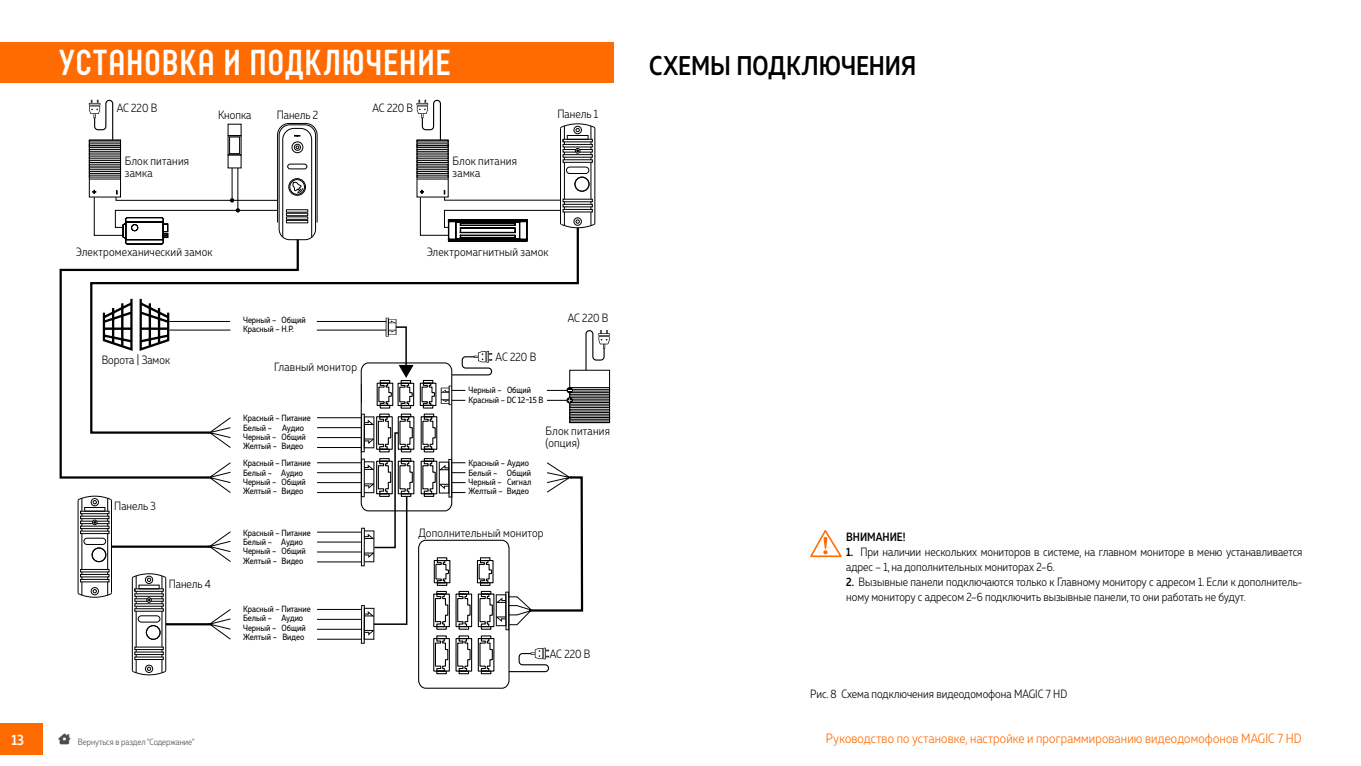
<style>
.page{position:relative;width:1361px;height:766px;background:#fff}
.page>*{position:absolute;margin:0;border:0;box-sizing:border-box;transform-origin:0 0}
.t1{font:700 36px "Neubau Pro";letter-spacing:-.005em;color:#fff}
.t2{font:500 27px "Muller Narrow";color:#000}
.t3{font:500 15px "Muller Narrow";color:#fff}
.t4{font:300 13.5px "Muller Narrow";letter-spacing:.01em;color:#ff6b00}
.t5{font:300 12px/12px "Muller Narrow";color:#000}
.t6{font:500 12px "Muller Narrow";color:#000}
.t7{font:9px/9.3px "Muller Narrow";color:#000}
.t8{font:300 9px "Muller Narrow";color:#4d4d4f}
.s1{font-weight:500}
</style>
<div class="page">
<div style="left:0;top:42px;width:613px;height:41px;background:#ff6b00"></div>
<div style="left:0;top:723px;width:43px;height:32px;background:#ff6b00"></div>
<hr style="left:317px;top:492px;width:44px;height:1px;background:#000">
<hr style="left:317px;top:462px;width:44px;height:1px;background:#000">
<hr style="left:317px;top:472px;width:44px;height:1px;background:#000">
<hr style="left:317px;top:482px;width:44px;height:1px;background:#000">
<hr style="left:317px;top:561px;width:44px;height:1px;background:#000">
<hr style="left:317px;top:531px;width:44px;height:1px;background:#000">
<hr style="left:317px;top:541px;width:44px;height:1px;background:#000">
<hr style="left:317px;top:551px;width:44px;height:1px;background:#000">
<hr style="left:317px;top:638px;width:44px;height:1px;background:#000">
<hr style="left:317px;top:609px;width:44px;height:1px;background:#000">
<hr style="left:317px;top:618px;width:44px;height:1px;background:#000">
<hr style="left:317px;top:628px;width:44px;height:1px;background:#000">
<hr style="left:317px;top:447px;width:44px;height:1px;background:#000">
<hr style="left:317px;top:437px;width:44px;height:1px;background:#000">
<div style="left:424px;top:448px;width:10px;height:4px;border:1px solid #000"></div>
<svg style="left:422px;top:434px;width:14px;height:16px"></svg>
<div style="left:418px;top:539px;width:91px;height:149px;border:1px solid #000;border-radius:8px"></div>
<div style="left:433px;top:593px;width:17px;height:34px;border:1px solid #000"></div>
<div style="left:436px;top:590px;width:11px;height:4px;border:1px solid #000"></div>
<svg style="left:434px;top:593px;width:15px;height:36px"></svg>
<div style="left:433px;top:637px;width:17px;height:34px;border:1px solid #000"></div>
<div style="left:436px;top:670px;width:11px;height:4px;border:1px solid #000"></div>
<svg style="left:434px;top:637px;width:15px;height:35px"></svg>
<div style="left:455px;top:593px;width:17px;height:34px;border:1px solid #000"></div>
<div style="left:458px;top:590px;width:11px;height:4px;border:1px solid #000"></div>
<svg style="left:457px;top:593px;width:14px;height:36px"></svg>
<div style="left:455px;top:637px;width:17px;height:34px;border:1px solid #000"></div>
<div style="left:458px;top:670px;width:11px;height:4px;border:1px solid #000"></div>
<svg style="left:457px;top:637px;width:14px;height:35px"></svg>
<div style="left:478px;top:637px;width:16px;height:34px;border:1px solid #000"></div>
<div style="left:481px;top:670px;width:10px;height:4px;border:1px solid #000"></div>
<svg style="left:479px;top:637px;width:14px;height:35px"></svg>
<div style="left:434px;top:560px;width:16px;height:23px;border:1px solid #000"></div>
<svg style="left:435px;top:559px;width:14px;height:26px"></svg>
<div style="left:477px;top:560px;width:16px;height:23px;border:1px solid #000"></div>
<svg style="left:422px;top:458px;width:43px;height:39px"></svg>
<div style="left:569px;top:370px;width:41px;height:53px;border:1px solid #000"></div>
<hr style="left:570px;top:387px;width:39px;height:1px;background:#000">
<div style="left:569px;top:389px;width:41px;height:2px;border:1px solid #000"></div>
<div style="left:569px;top:392px;width:41px;height:2px;border:1px solid #000"></div>
<div style="left:569px;top:395px;width:41px;height:3px;border:1px solid #000"></div>
<div style="left:569px;top:402px;width:41px;height:2px;border:1px solid #000"></div>
<div style="left:569px;top:405px;width:41px;height:3px;border:1px solid #000"></div>
<div style="left:569px;top:409px;width:41px;height:2px;border:1px solid #000"></div>
<div style="left:569px;top:412px;width:41px;height:2px;border:1px solid #000"></div>
<div style="left:569px;top:417px;width:41px;height:2px;border:1px solid #000"></div>
<div style="left:569px;top:420px;width:41px;height:3px;border:1px solid #000"></div>
<hr style="left:417px;top:178px;width:31px;height:1px;background:#000">
<div style="left:416px;top:171px;width:33px;height:3px;border:1px solid #000"></div>
<div style="left:416px;top:167px;width:33px;height:3px;border:1px solid #000"></div>
<div style="left:416px;top:160px;width:33px;height:3px;border:1px solid #000"></div>
<div style="left:416px;top:149px;width:33px;height:3px;border:1px solid #000"></div>
<div style="left:416px;top:145px;width:33px;height:3px;border:1px solid #000"></div>
<div style="left:416px;top:143px;width:33px;height:3px;border:1px solid #000"></div>
<div style="left:416px;top:140px;width:33px;height:2px;border:1px solid #000"></div>
<hr style="left:564px;top:162px;width:1px;height:37px;background:#000">
<div style="left:574px;top:177px;width:15px;height:15px;border:1px solid #000;border-radius:50%"></div>
<div style="left:575px;top:177px;width:14px;height:14px;border:1px solid #000;border-radius:50%"></div>
<hr style="left:560px;top:129px;width:1px;height:94px;background:#000">
<hr style="left:590px;top:162px;width:1px;height:37px;background:#000">
<hr style="left:594px;top:129px;width:1px;height:94px;background:#000">
<svg style="left:560px;top:123px;width:35px;height:51px"></svg>
<svg style="left:211px;top:479px;width:20px;height:14px"></svg>
<svg style="left:205px;top:531px;width:26px;height:31px"></svg>
<svg style="left:205px;top:609px;width:26px;height:31px"></svg>
<svg style="left:478px;top:462px;width:106px;height:168px"></svg>
<svg style="left:419px;top:190px;width:176px;height:39px"></svg>
<svg style="left:59px;top:268px;width:172px;height:211px"></svg>
<svg style="left:89px;top:225px;width:491px;height:209px"></svg>
<hr style="left:317px;top:321px;width:69px;height:1px;background:#000">
<hr style="left:317px;top:329px;width:69px;height:1px;background:#000">
<hr style="left:405px;top:327px;width:2px;height:40px;background:#000">
<svg style="left:361px;top:365px;width:53px;height:278px"></svg>
<svg style="left:386px;top:317px;width:21px;height:20px"></svg>
<hr style="left:169px;top:321px;width:61px;height:1px;background:#000">
<hr style="left:169px;top:329px;width:61px;height:1px;background:#000">
<hr style="left:111px;top:545px;width:100px;height:2px;background:#000">
<hr style="left:166px;top:623px;width:45px;height:2px;background:#000">
<hr style="left:82px;top:533px;width:1px;height:36px;background:#000">
<div style="left:92px;top:547px;width:14px;height:15px;border:1px solid #000;border-radius:50%"></div>
<div style="left:92px;top:547px;width:14px;height:14px;border:1px solid #000;border-radius:50%"></div>
<hr style="left:78px;top:500px;width:1px;height:92px;background:#000">
<hr style="left:107px;top:533px;width:1px;height:36px;background:#000">
<hr style="left:111px;top:500px;width:1px;height:92px;background:#000">
<svg style="left:77px;top:568px;width:35px;height:29px"></svg>
<svg style="left:77px;top:495px;width:35px;height:50px"></svg>
<hr style="left:136px;top:611px;width:1px;height:36px;background:#000">
<div style="left:146px;top:625px;width:14px;height:14px;border:1px solid #000;border-radius:50%"></div>
<hr style="left:132px;top:578px;width:1px;height:92px;background:#000">
<hr style="left:162px;top:611px;width:1px;height:36px;background:#000">
<hr style="left:165px;top:578px;width:1px;height:92px;background:#000">
<svg style="left:132px;top:646px;width:34px;height:29px"></svg>
<svg style="left:132px;top:573px;width:34px;height:49px"></svg>
<svg style="left:566px;top:397px;width:7px;height:6px"></svg>
<svg style="left:547px;top:398px;width:24px;height:4px"></svg>
<div style="left:566px;top:387px;width:7px;height:6px;background:#000;border-radius:50%"></div>
<svg style="left:547px;top:390px;width:24px;height:1px"></svg>
<svg style="left:585px;top:330px;width:25px;height:41px"></svg>
<svg style="left:451px;top:351px;width:42px;height:25px"></svg>
<svg style="left:89px;top:99px;width:229px;height:146px"></svg>
<svg style="left:416px;top:99px;width:25px;height:42px"></svg>
<svg style="left:508px;top:647px;width:41px;height:25px"></svg>
<svg style="left:810px;top:530px;width:31px;height:27px"></svg>
<h1 class="t1" style="left:58px;top:41px;width:394px">УСТАНОВКА И ПОДКЛЮЧЕНИЕ</h1>
<p class="t5" style="left:117px;top:102px;width:42px">AC 220 B</p>
<p class="t5" style="left:372px;top:102px;width:42px">AC 220 B</p>
<p class="t5" style="left:218px;top:108px;width:35px">Кнопка</p>
<p class="t5" style="left:277px;top:108px;width:43px">Панель 2</p>
<p class="t5" style="left:125px;top:154px;width:66px">Блок питания замка</p>
<p class="t5" style="left:453px;top:154px;width:66px">Блок питания замка</p>
<p class="t5" style="left:557px;top:108px;width:42px">Панель 1</p>
<p class="t5" style="left:76px;top:246px;width:138px">Электромеханический замок</p>
<p class="t5" style="left:427px;top:246px;width:123px">Электромагнитный замок</p>
<p class="t5" style="left:102px;top:354px;width:70px">Ворота | Замок</p>
<p class="t7" style="left:243px;top:315px;width:64px">Черный – Общий<br>Красный – Н.Р.</p>
<p class="t5" style="left:274px;top:360px;width:84px">Главный монитор</p>
<p class="t5" style="left:495px;top:350px;width:42px">AC 220 B</p>
<p class="t7" style="left:468px;top:385px;width:76px">Черный – Общий<br>Красный – DC 12~15 В</p>
<p class="t5" style="left:568px;top:311px;width:42px">AC 220 B</p>
<p class="t5" style="left:114px;top:499px;width:43px">Панель 3</p>
<p class="t5" style="left:169px;top:577px;width:44px">Панель 4</p>
<p class="t7" style="left:243px;top:413px;width:69px">Красный – Питание<br>Белый – Аудио<br>Черный – Общий<br>Желтый – Видео</p>
<p class="t7" style="left:243px;top:458px;width:69px">Красный – Питание<br>Белый – Аудио<br>Черный – Общий<br>Желтый – Видео</p>
<p class="t7" style="left:243px;top:527px;width:69px">Красный – Питание<br>Белый – Аудио<br>Черный – Общий<br>Желтый – Видео</p>
<p class="t7" style="left:243px;top:604px;width:69px">Красный – Питание<br>Белый – Аудио<br>Черный – Общий<br>Желтый – Видео</p>
<p class="t7" style="left:468px;top:458px;width:64px">Красный – Аудио<br>Белый – Общий<br>Черный – Сигнал<br>Желтый – Видео</p>
<p class="t5" style="left:545px;top:424px;width:66px">Блок питания (опция)</p>
<p class="t5" style="left:418px;top:526px;width:127px">Дополнительный монитор</p>
<p class="t5" style="left:550px;top:647px;width:42px">AC 220 B</p>
<h2 class="t2" style="left:649px;top:49px;width:269px">СХЕМЫ ПОДКЛЮЧЕНИЯ</h2>
<p class="t6" style="left:846px;top:529px;width:61px">ВНИМАНИЕ!</p>
<p class="t5" style="left:846px;top:544px;width:458px;line-height:15px"><span class="s1">1.</span> При наличии нескольких мониторов в системе, на главном мониторе в меню устанавливается адрес – 1, на дополнительных мониторах 2–6.</p>
<p class="t5" style="left:846px;top:574px;width:458px;line-height:15px"><span class="s1">2.</span> Вызывные панели подключаются только к Главному монитору с адресом 1. Если к дополнитель&shy;ному монитору с адресом 2–6 подключить вызывные панели, то они работать не будут.</p>
<p class="t5" style="left:810px;top:687px;width:259px">Рис. 8 Схема подключения видеодомофона MAGIC 7 HD</p>
<p class="t3" style="left:11px;top:729px;width:14px">13</p>
<p class="t8" style="left:59px;top:735px;width:137px">★ Вернуться в раздел "Содержание"</p>
<p class="t4" style="left:826px;top:730px;width:477px">Руководство по установке, настройке и программированию видеодомофонов MAGIC 7 HD</p>
</div>
